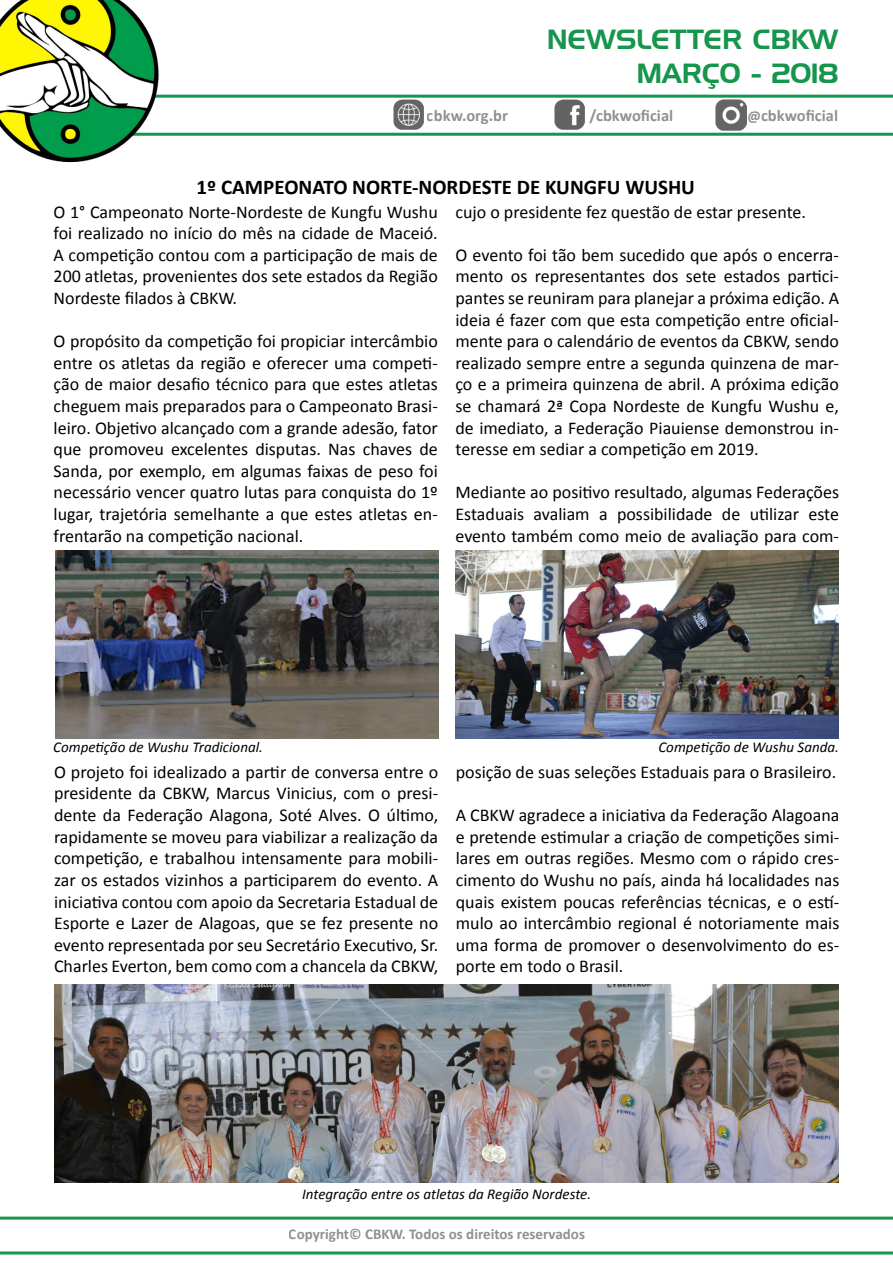
<style>
.page{position:relative;width:893px;height:1263px;background:#fff}
.page>*{position:absolute;margin:0;border:0;box-sizing:border-box;transform-origin:0 0}
.t1{font:27px "Handel Gothic BT";color:#16954c}
.t2{font:700 21px "Calibri";color:#000}
.t3{font:18px/21.6px "Calibri";color:#000;text-align:justify}
.t4{font:700 16.5px "Calibri";color:#231f20}
.t5{font:italic 15px "Calibri";color:#000}
.t6{font:700 15px "Calibri";color:#231f20}
.s1{font-size:15px}
</style>
<div class="page">
<hr style="left:0;top:95px;width:893px;height:3px;background:#16954c">
<hr style="left:32px;top:133px;width:861px;height:3px;background:#16954c">
<img style="left:0;top:0;width:199px;height:163px">
<hr style="left:0;top:1216px;width:893px;height:3px;background:#16954c">
<hr style="left:0;top:1251px;width:893px;height:3px;background:#16954c">
<img style="left:554px;top:99px;width:31px;height:31px">
<img style="left:716px;top:100px;width:30px;height:30px">
<img style="left:393px;top:99px;width:30px;height:31px">
<img style="left:455px;top:551px;width:384px;height:188px">
<img style="left:55px;top:551px;width:383px;height:188px">
<img style="left:54px;top:984px;width:785px;height:198px">
<p class="t1" style="left:547px;top:23px;width:293px">NEWSLETTER CBKW</p>
<p class="t1" style="left:636px;top:57px;width:203px">MARÇO - 2018</p>
<p class="t4" style="left:427px;top:105px;width:82px">cbkw.org.br</p>
<p class="t4" style="left:589px;top:105px;width:85px">/cbkwoficial</p>
<p class="t4" style="left:748px;top:105px;width:92px"><span class="s1">@</span>cbkwoficial</p>
<p class="t2" style="left:197px;top:173px;width:500px">1º CAMPEONATO NORTE-NORDESTE DE KUNGFU WUSHU</p>
<p class="t3" style="left:54px;top:201px;width:386px">O 1° Campeonato Norte-Nordeste de Kungfu Wushu foi realizado no início do mês na cidade de Maceió.<br>A competição contou com a participação de mais de 200 atletas, provenientes dos sete estados da Região Nordeste filados à CBKW.</p>
<p class="t3" style="left:54px;top:330px;width:386px">O propósito da competição foi propiciar intercâmbio entre os atletas da região e oferecer uma competi&shy;ção de maior desafio técnico para que estes atletas cheguem mais preparados para o Campeonato Brasi&shy;leiro. Objetivo alcançado com a grande adesão, fator que promoveu excelentes disputas. Nas chaves de Sanda, por exemplo, em algumas faixas de peso foi necessário vencer quatro lutas para conquista do 1º lugar, trajetória semelhante a que estes atletas en&shy;frentarão na competição nacional.</p>
<p class="t3" style="left:455px;top:201px;width:352px">cujo o presidente fez questão de estar presente.</p>
<p class="t3" style="left:455px;top:244px;width:385px">O evento foi tão bem sucedido que após o encerra&shy;mento os representantes dos sete estados partici&shy;pantes se reuniram para planejar a próxima edição. A ideia é fazer com que esta competição entre oficial&shy;mente para o calendário de eventos da CBKW, sendo realizado sempre entre a segunda quinzena de mar&shy;ço e a primeira quinzena de abril. A próxima edição se chamará 2ª Copa Nordeste de Kungfu Wushu e, de imediato, a Federação Piauiense demonstrou in&shy;teresse em sediar a competição em 2019.</p>
<p class="t3" style="left:455px;top:482px;width:385px">Mediante ao positivo resultado, algumas Federações Estaduais avaliam a possibilidade de utilizar este evento também como meio de avaliação para com-</p>
<p class="t5" style="left:53px;top:737px;width:211px">Competição de Wushu Tradicional.</p>
<p class="t5" style="left:658px;top:737px;width:182px">Competição de Wushu Sanda.</p>
<p class="t3" style="left:54px;top:761px;width:386px">O projeto foi idealizado a partir de conversa entre o presidente da CBKW, Marcus Vinicius, com o presi&shy;dente da Federação Alagona, Soté Alves. O último, rapidamente se moveu para viabilizar a realização da competição, e trabalhou intensamente para mobili&shy;zar os estados vizinhos a participarem do evento. A iniciativa contou com apoio da Secretaria Estadual de Esporte e Lazer de Alagoas, que se fez presente no evento representada por seu Secretário Executivo, Sr.<br>Charles Everton, bem como com a chancela da CBKW,</p>
<p class="t3" style="left:456px;top:761px;width:382px">posição de suas seleções Estaduais para o Brasileiro.</p>
<p class="t3" style="left:456px;top:804px;width:385px">A CBKW agradece a iniciativa da Federação Alagoana e pretende estimular a criação de competições simi&shy;lares em outras regiões. Mesmo com o rápido cres&shy;cimento do Wushu no país, ainda há localidades nas quais existem poucas referências técnicas, e o estí&shy;mulo ao intercâmbio regional é notoriamente mais uma forma de promover o desenvolvimento do es&shy;porte em todo o Brasil.</p>
<p class="t5" style="left:302px;top:1183px;width:290px">Integração entre os atletas da Região Nordeste.</p>
<p class="t6" style="left:289px;top:1224px;width:298px">Copyright© CBKW. Todos os direitos reservados</p>
</div>
